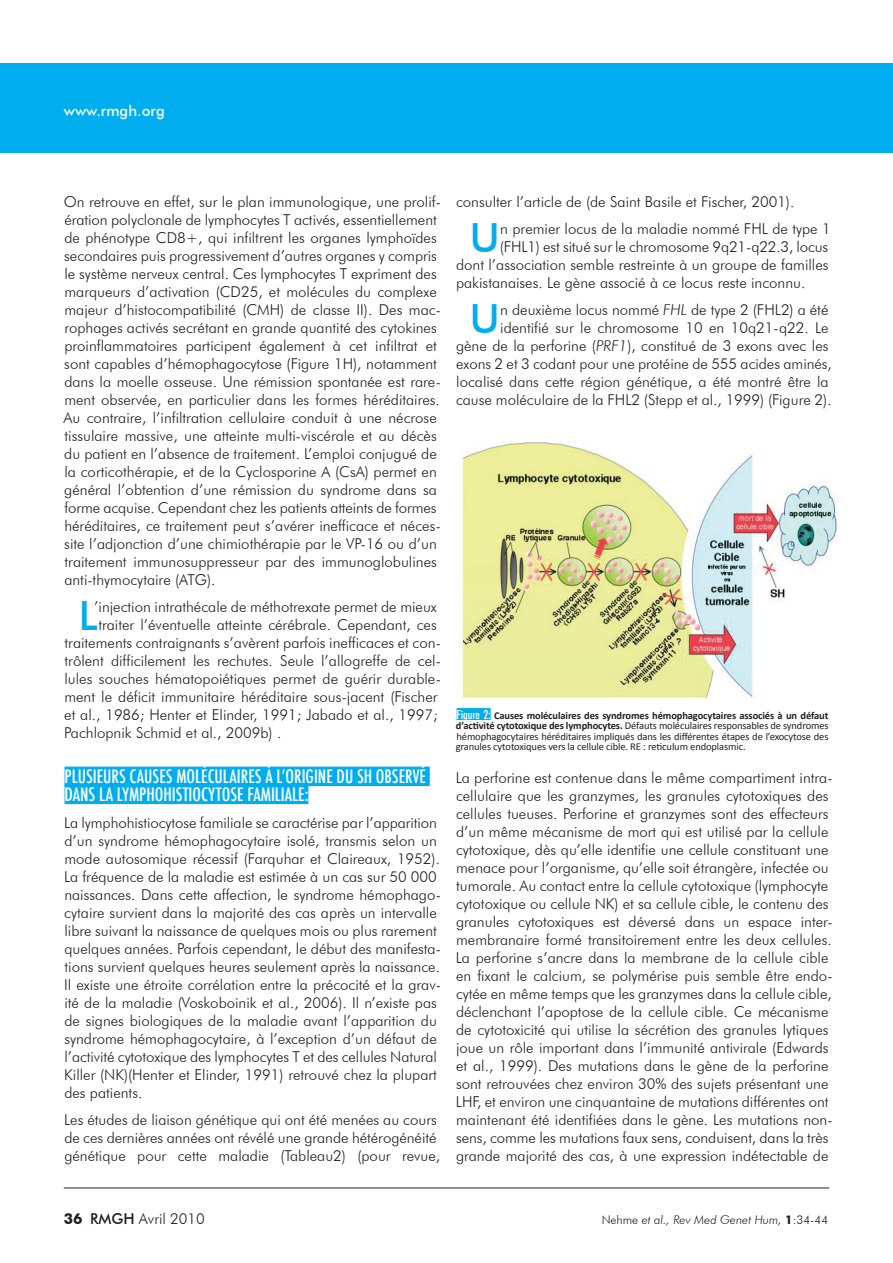
<style>
.page{position:relative;width:893px;height:1263px;background:#fff}
.page>*{position:absolute;margin:0;border:0;box-sizing:border-box;transform-origin:0 0}
.t1{font:500 40.2px "Futura BT";color:#00aeef}
.t2{font:500 condensed 18px/18px "Futura";color:#fff}
.t3{font:300 15px/18px "Futura BT";color:#231f20}
.t4{font:500 15px "Futura BT";color:#fff}
.t5{font:italic 300 12px "Futura BT";color:#231f20}
.t6{font:10.5px/10.5px "Calibri";letter-spacing:-.01em;color:#231f20;text-align:justify}
.s1{font-style:italic}
.s2{font-family:"Futura";font-weight:500;font-stretch:condensed;font-size:12px;color:#fff}
.s3{font-weight:700}
.s4{font-weight:500}
.s5{font-style:normal}
.s6{font-weight:700;font-style:normal}
</style>
<div class="page">
<hr style="left:64px;top:1188px;width:765px;height:1px;background:#231f20">
<div style="left:0;top:64px;width:893px;height:89px;background:#00aeef"></div>
<div style="left:65px;top:767px;width:365px;height:19px;background:#00aeef"></div>
<div style="left:65px;top:785px;width:243px;height:19px;background:#00aeef"></div>
<div style="left:457px;top:708px;width:34px;height:12px;background:#00aeef"></div>
<img style="left:461px;top:438px;width:377px;height:261px">
<p class="t4" style="left:64px;top:102px;width:102px">www.rmgh.org</p>
<p class="t3" style="left:64px;top:193px;width:379px">On retrouve en effet, sur le plan immunologique, une prolif&shy;ération polyclonale de lymphocytes T activés, essentiellement de phénotype CD8+, qui infiltrent les organes lymphoïdes secondaires puis progressivement d’autres organes y compris le système nerveux central. Ces lymphocytes T expriment des marqueurs d’activation (CD25, et molécules du complexe majeur d’histocompatibilité (CMH) de classe II). Des mac&shy;rophages activés secrétant en grande quantité des cytokines proinflammatoires participent également à cet infiltrat et sont capables d’hémophagocytose (Figure 1H), notamment dans la moelle osseuse. Une rémission spontanée est rare&shy;ment observée, en particulier dans les formes héréditaires.<br>Au contraire, l’infiltration cellulaire conduit à une nécrose tissulaire massive, une atteinte multi-viscérale et au décès du patient en l’absence de traitement. L’emploi conjugué de la corticothérapie, et de la Cyclosporine A (CsA) permet en général l’obtention d’une rémission du syndrome dans sa forme acquise. Cependant chez les patients atteints de formes héréditaires, ce traitement peut s’avérer inefficace et néces&shy;site l’adjonction d’une chimiothérapie par le VP-16 ou d’un traitement immunosuppresseur par des immunoglobulines anti-thymocytaire (ATG).</p>
<h1 class="t1" style="left:79px;top:591px;width:20px">L</h1>
<p class="t3" style="left:94px;top:598px;width:344px">’injection intrathécale de méthotrexate permet de mieux</p>
<p class="t3" style="left:98px;top:616px;width:340px">traiter l’éventuelle atteinte cérébrale. Cependant, ces</p>
<p class="t3" style="left:65px;top:634px;width:378px">traitements contraignants s’avèrent parfois inefficaces et con-</p>
<p class="t3" style="left:65px;top:652px;width:378px">trôlent difficilement les rechutes. Seule l’allogreffe de cel-</p>
<p class="t3" style="left:65px;top:670px;width:378px">lules souches hématopoiétiques permet de guérir durable-</p>
<p class="t3" style="left:64px;top:688px;width:375px">ment le déficit immunitaire héréditaire sous-jacent (Fischer</p>
<p class="t3" style="left:64px;top:706px;width:375px">et al., 1986; Henter et Elinder, 1991; Jabado et al., 1997;</p>
<p class="t3" style="left:64px;top:724px;width:219px">Pachlopnik Schmid et al., 2009b) .</p>
<p class="t2" style="left:65px;top:767px;width:363px">PLUSIEURS CAUSES MOLÉCULAIRES À L’ORIGINE DU SH OBSERVÉ<br>DANS LA LYMPHOHISTIOCYTOSE FAMILIALE:</p>
<p class="t3" style="left:64px;top:814px;width:378px">La lymphohistiocytose familiale se caractérise par l’apparition d’un syndrome hémophagocytaire isolé, transmis selon un mode autosomique récessif (Farquhar et Claireaux, 1952).<br>La fréquence de la maladie est estimée à un cas sur 50 000 naissances. Dans cette affection, le syndrome hémophago&shy;cytaire survient dans la majorité des cas après un intervalle libre suivant la naissance de quelques mois ou plus rarement quelques années. Parfois cependant, le début des manifesta&shy;tions survient quelques heures seulement après la naissance.<br>Il existe une étroite corrélation entre la précocité et la grav&shy;ité de la maladie (Voskoboinik et al., 2006). Il n’existe pas de signes biologiques de la maladie avant l’apparition du syndrome hémophagocytaire, à l’exception d’un défaut de l’activité cytotoxique des lymphocytes T et des cellules Natural Killer (NK)(Henter et Elinder, 1991) retrouvé chez la plupart des patients.</p>
<p class="t3" style="left:64px;top:1111px;width:377px">Les études de liaison génétique qui ont été menées au cours de ces dernières années ont révélé une grande hétérogénéité génétique pour cette maladie (Tableau2) (pour revue,</p>
<p class="t3" style="left:456px;top:193px;width:340px">consulter l’article de (de Saint Basile et Fischer, 2001).</p>
<h1 class="t1" style="left:470px;top:213px;width:31px">U</h1>
<p class="t3" style="left:500px;top:220px;width:332px">n premier locus de la maladie nommé FHL de type 1</p>
<p class="t3" style="left:500px;top:238px;width:330px">(FHL1) est situé sur le chromosome 9q21-q22.3, locus</p>
<p class="t3" style="left:456px;top:256px;width:374px">dont l’association semble restreinte à un groupe de familles</p>
<p class="t3" style="left:456px;top:274px;width:351px">pakistanaises. Le gène associé à ce locus reste inconnu.</p>
<h1 class="t1" style="left:470px;top:294px;width:31px">U</h1>
<p class="t3" style="left:456px;top:301px;width:377px;text-align:right">n deuxième locus nommé <span class="s1">FHL</span> de type 2 (FHL2) a été identifié sur le chromosome 10 en 10q21-q22. Le<br>gène de la perforine (<span class="s1">PRF1</span>), constitué de 3 exons avec les exons 2 et 3 codant pour une protéine de 555 acides aminés, localisé dans cette région génétique, a été montré être la cause moléculaire de la FHL2 (Stepp et al., 1999) (Figure 2).</p>
<p class="t6" style="left:456px;top:709px;width:374px"><span class="s2">Figure 2:</span> <span class="s3">Causes moléculaires des syndromes hémophagocytaires associés à un défaut d’activité cytotoxique des lymphocytes.</span> Défauts moléculaires responsables de syndromes hémophagocytaires héréditaires impliqués dans les différentes étapes de l’exocytose des granules cytotoxiques vers la cellule cible. RE : reticulum endoplasmic.</p>
<p class="t3" style="left:456px;top:769px;width:378px">La perforine est contenue dans le même compartiment intra&shy;cellulaire que les granzymes, les granules cytotoxiques des cellules tueuses. Perforine et granzymes sont des effecteurs d’un même mécanisme de mort qui est utilisé par la cellule cytotoxique, dès qu’elle identifie une cellule constituant une menace pour l’organisme, qu’elle soit étrangère, infectée ou tumorale. Au contact entre la cellule cytotoxique (lymphocyte cytotoxique ou cellule NK) et sa cellule cible, le contenu des granules cytotoxiques est déversé dans un espace inter&shy;membranaire formé transitoirement entre les deux cellules.<br>La perforine s’ancre dans la membrane de la cellule cible en fixant le calcium, se polymérise puis semble être endo&shy;cytée en même temps que les granzymes dans la cellule cible, déclenchant l’apoptose de la cellule cible. Ce mécanisme de cytotoxicité qui utilise la sécrétion des granules lytiques joue un rôle important dans l’immunité antivirale (Edwards et al., 1999). Des mutations dans le gène de la perforine sont retrouvées chez environ 30% des sujets présentant une LHF, et environ une cinquantaine de mutations différentes ont maintenant été identifiées dans le gène. Les mutations non&shy;sens, comme les mutations faux sens, conduisent, dans la très grande majorité des cas, à une expression indétectable de</p>
<p class="t3" style="left:64px;top:1210px;width:143px"><span class="s3">36</span> <span class="s4">RMGH</span> Avril 2010</p>
<p class="t5" style="left:602px;top:1212px;width:228px"><span class="s5">Nehme</span> et al., Rev Med Genet Hum, <span class="s6">1</span><span class="s5">:34-44</span></p>
</div>
